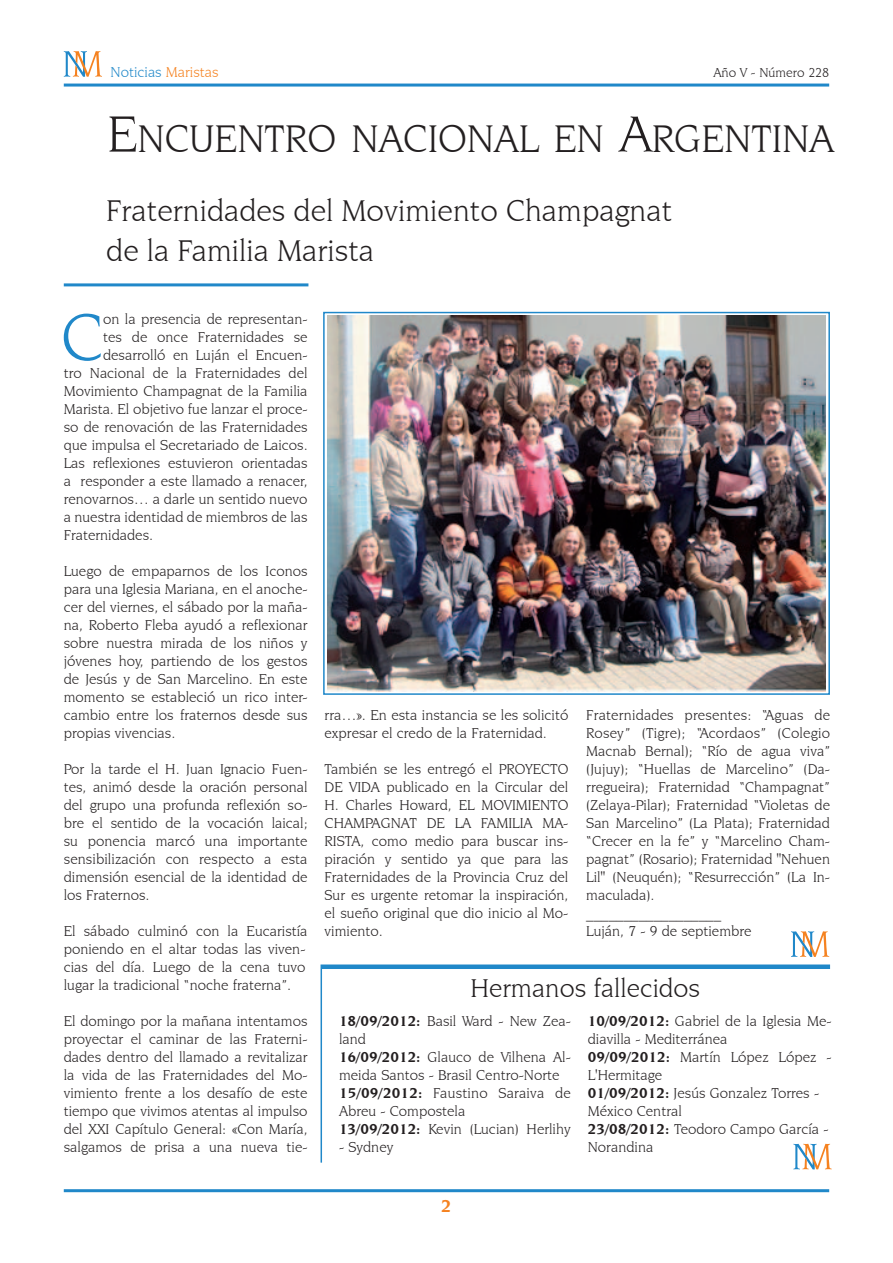
<style>
.page{position:relative;width:893px;height:1263px;background:#fff}
.page>*{position:absolute;margin:0;border:0;box-sizing:border-box;transform-origin:0 0}
.t1{font:70.2px "Novarese IT Cby BT";color:#2088c9}
.t2{font:40.5px "Novarese IT Cby BT";color:#231f20}
.t3{font:31.5px/39.8px "Novarese IT Cby BT";color:#231f20}
.t4{font:27px "Novarese IT Cby BT";color:#231f20}
.t5{font:700 18px "Novarese IT Cby BT";color:#f58220}
.t6{font:15px/18px "Novarese IT Cby BT";color:#231f20}
.t7{font:15px "Novarese IT Cby BT";color:#2088c9}
.t8{font:13.5px "Novarese IT Cby BT";color:#231f20}
.s1{color:#f58220}
.s2{font-size:54px}
.s3{font-weight:700}
</style>
<div class="page">
<hr style="left:64px;top:84px;width:765px;height:3px;background:#2088c9">
<hr style="left:64px;top:1189px;width:765px;height:3px;background:#2088c9">
<svg style="left:64px;top:51px;width:38px;height:26px"></svg>
<hr style="left:64px;top:283px;width:244px;height:3px;background:#2088c9">
<svg style="left:791px;top:931px;width:38px;height:26px"></svg>
<img style="left:327px;top:315px;width:498px;height:376px">
<div style="left:323px;top:312px;width:507px;height:383px;border:2px solid #2088c9"></div>
<svg style="left:793px;top:1144px;width:39px;height:25px"></svg>
<div style="left:321px;top:964px;width:509px;height:5px;background:#2088c9"></div>
<hr style="left:321px;top:969px;width:1px;height:193px;background:#2088c9">
<p class="t7" style="left:111px;top:63px;width:110px">Noticias <span class="s1">Maristas</span></p>
<p class="t8" style="left:713px;top:64px;width:117px">Año V - Número 228</p>
<h2 class="t2" style="left:107px;top:114px;width:728px"><span class="s2">E</span>NCUENTRO NACIONAL EN <span class="s2">A</span>RGENTINA</h2>
<h3 class="t3" style="left:106px;top:190px;width:567px">Fraternidades del Movimiento Champagnat de la Familia Marista</h3>
<h1 class="t1" style="left:61px;top:295px;width:44px">C</h1>
<p class="t6" style="left:103px;top:310px;width:206px">on la presencia de representan-</p>
<p class="t6" style="left:103px;top:328px;width:206px">tes de once Fraternidades se</p>
<p class="t6" style="left:103px;top:346px;width:206px">desarrolló en Luján el Encuen-</p>
<p class="t6" style="left:64px;top:364px;width:245px">tro Nacional de la Fraternidades del</p>
<p class="t6" style="left:64px;top:382px;width:245px">Movimiento Champagnat de la Familia</p>
<p class="t6" style="left:64px;top:400px;width:245px">Marista. El objetivo fue lanzar el proce-</p>
<p class="t6" style="left:64px;top:418px;width:245px">so de renovación de las Fraternidades</p>
<p class="t6" style="left:64px;top:436px;width:245px">que impulsa el Secretariado de Laicos.</p>
<p class="t6" style="left:64px;top:454px;width:245px">Las reflexiones estuvieron orientadas</p>
<p class="t6" style="left:64px;top:472px;width:245px">a responder a este llamado a renacer,</p>
<p class="t6" style="left:64px;top:490px;width:245px">renovarnos… a darle un sentido nuevo</p>
<p class="t6" style="left:64px;top:508px;width:245px">a nuestra identidad de miembros de las</p>
<p class="t6" style="left:64px;top:526px;width:91px">Fraternidades.</p>
<p class="t6" style="left:64px;top:562px;width:245px;text-align:justify">Luego de empaparnos de los Iconos para una Iglesia Mariana, en el anoche&shy;cer del viernes, el sábado por la maña&shy;na, Roberto Fleba ayudó a reflexionar sobre nuestra mirada de los niños y jóvenes hoy, partiendo de los gestos de Jesús y de San Marcelino. En este momento se estableció un rico inter&shy;cambio entre los fraternos desde sus propias vivencias.</p>
<p class="t6" style="left:64px;top:760px;width:245px;text-align:justify">Por la tarde el H. Juan Ignacio Fuen&shy;tes, animó desde la oración personal del grupo una profunda reflexión so&shy;bre el sentido de la vocación laical; su ponencia marcó una importante sensibilización con respecto a esta dimensión esencial de la identidad de los Fraternos.</p>
<p class="t6" style="left:64px;top:922px;width:245px">El sábado culminó con la Eucaristía poniendo en el altar todas las viven&shy;cias del día. Luego de la cena tuvo lugar la tradicional “noche fraterna”.</p>
<p class="t6" style="left:64px;top:1012px;width:245px;text-align:justify">El domingo por la mañana intentamos proyectar el caminar de las Fraterni&shy;dades dentro del llamado a revitalizar la vida de las Fraternidades del Mo&shy;vimiento frente a los desafío de este tiempo que vivimos atentas al impulso del XXI Capítulo General: «Con María, salgamos de prisa a una nueva tie-</p>
<p class="t6" style="left:325px;top:706px;width:245px">rra…». En esta instancia se les solicitó expresar el credo de la Fraternidad.</p>
<p class="t6" style="left:325px;top:760px;width:245px;text-align:justify">También se les entregó el PROYECTO DE VIDA publicado en la Circular del H. Charles Howard, EL MOVIMIENTO CHAMPAGNAT DE LA FAMILIA MA-RISTA, como medio para buscar ins&shy;piración y sentido ya que para las Fraternidades de la Provincia Cruz del Sur es urgente retomar la inspiración, el sueño original que dio inicio al Mo&shy;vimiento.</p>
<p class="t6" style="left:586px;top:706px;width:245px">Fraternidades presentes: “Aguas de Rosey” (Tigre); “Acordaos” (Colegio Macnab Bernal); “Río de agua viva” (Jujuy); “Huellas de Marcelino” (Da&shy;rregueira); Fraternidad “Champagnat” (Zelaya-Pilar); Fraternidad “Violetas de San Marcelino” (La Plata); Fraternidad “Crecer en la fe” y “Marcelino Cham&shy;pagnat” (Rosario); Fraternidad "Nehuen Lil" (Neuquén); “Resurrección” (La In&shy;maculada).<br>__________________<br>Luján, 7 - 9 de septiembre</p>
<h3 class="t4" style="left:470px;top:972px;width:231px">Hermanos fallecidos</h3>
<p class="t6" style="left:339px;top:1012px;width:233px"><span class="s3">18/09/2012:</span> Basil Ward - New Zea&shy;land<br><span class="s3">16/09/2012:</span> Glauco de Vilhena Al&shy;meida Santos - Brasil Centro-Norte<br><span class="s3">15/09/2012:</span> Faustino Saraiva de<br>Abreu - Compostela<br><span class="s3">13/09/2012:</span> Kevin (Lucian) Herlihy</p>
<p class="t6" style="left:339px;top:1138px;width:56px">- Sydney</p>
<p class="t6" style="left:588px;top:1012px;width:245px"><span class="s3">10/09/2012:</span> Gabriel de la Iglesia Me&shy;diavilla - Mediterránea<br><span class="s3">09/09/2012:</span> Martín López López -<br>L'Hermitage<br><span class="s3">01/09/2012:</span> Jesús Gonzalez Torres -<br>México Central<br><span class="s3">23/08/2012:</span> Teodoro Campo García -<br>Norandina</p>
<p class="t5" style="left:441px;top:1195px;width:12px">2</p>
</div>
